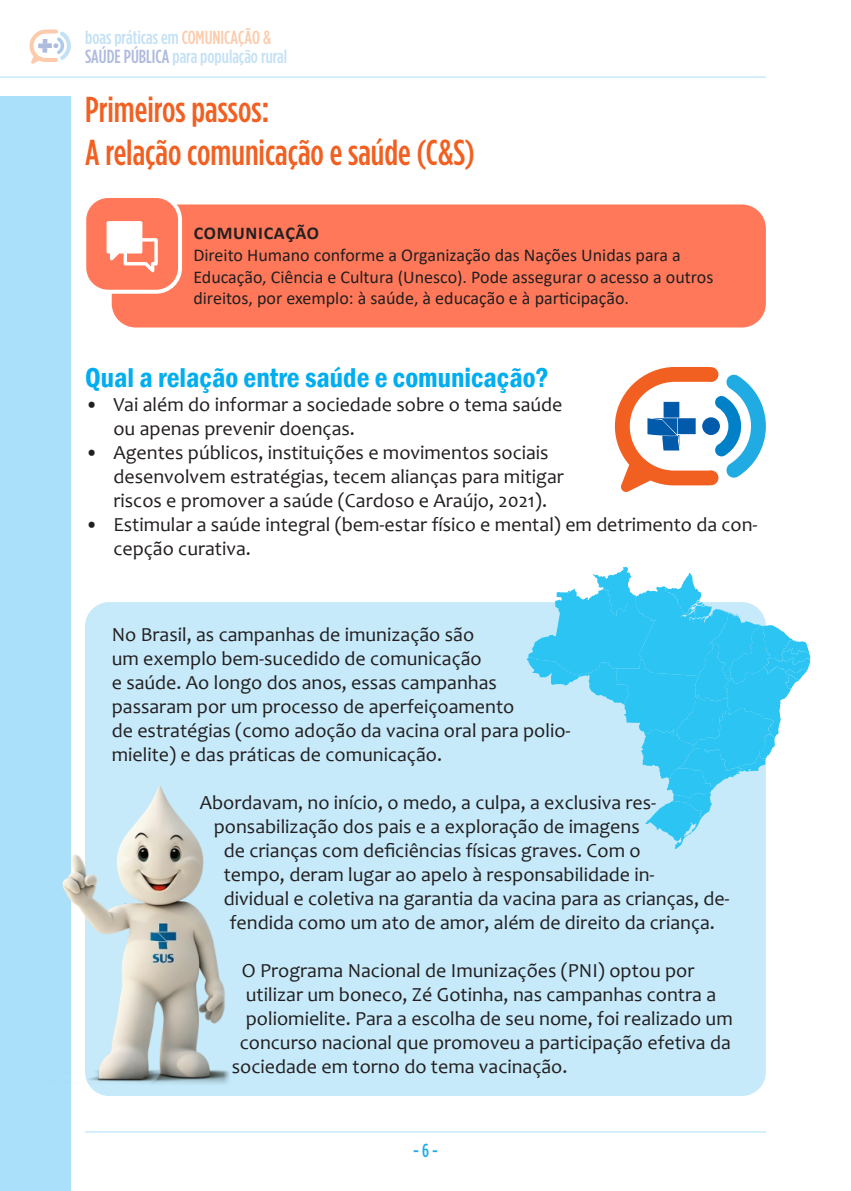
<style>
.page{position:relative;width:851px;height:1191px;background:#fff}
.page>*{position:absolute;margin:0;border:0;box-sizing:border-box;transform-origin:0 0}
.tit_principal{font:500 36px "Gotham Condensed";color:#f26021}
.corpo{font:600 condensed 28px "Franklin Gothic";color:#00aeef}
.corpo-2{font:20px/24px "Candara";color:#231f20}
.t1{font:500 19px/19px "Gotham Condensed";color:#c3e1f5}
.t2{font:500 19px "Gotham Condensed";color:#20ace3}
.t3{font:18px/21.6px "Calibri";color:#231f20}
.t4{font:700 18px "Calibri";letter-spacing:.04em;color:#231f20}
.s1{color:#fccbac}
.s2{color:#aebade}
</style>
<div class="page">
<svg style="left:29px;top:29px;width:42px;height:35px"></svg>
<hr style="left:0;top:77px;width:765px;height:1px;background:#aae0f9">
<hr style="left:85px;top:1131px;width:680px;height:1px;background:#aae0f9">
<div style="left:0;top:96px;width:71px;height:1095px;background:#aae0f9"></div>
<div style="left:85px;top:602px;width:680px;height:494px;background:#c6eafa;border-radius:24px"></div>
<div style="left:112px;top:204px;width:653px;height:123px;background:#ff7859;border-radius:24px"></div>
<div style="left:84px;top:196px;width:96px;height:96px;background:#ff7859;border-radius:24px"></div>
<div style="left:82px;top:194px;width:100px;height:100px;border:4px solid #fff;border-radius:24px"></div>
<svg style="left:106px;top:221px;width:52px;height:51px"></svg>
<svg style="left:614px;top:367px;width:151px;height:125px"></svg>
<svg style="left:526px;top:567px;width:284px;height:282px"></svg>
<img style="left:62px;top:785px;width:168px;height:311px">
<p class="t1" style="left:85px;top:28px;width:204px">boas práticas em <span class="s1">COMUNICAÇÃO &amp;<br></span><span class="s2">SAÚDE PÚBLICA</span> para população rural</p>
<p class="tit_principal" style="left:85px;top:89px;width:185px">Primeiros passos:</p>
<p class="tit_principal" style="left:85px;top:133px;width:391px">A relação comunicação e saúde (C&amp;S)</p>
<p class="t4" style="left:194px;top:221px;width:127px">COMUNICAÇÃO</p>
<p class="t3" style="left:193px;top:244px;width:521px">Direito Humano conforme a Organização das Nações Unidas para a<br>Educação, Ciência e Cultura (Unesco). Pode assegurar o acesso a outros direitos, por exemplo: à saúde, à educação e à participação.</p>
<p class="corpo" style="left:85px;top:358px;width:465px">Qual a relação entre saúde e comunicação?</p>
<p class="corpo-2" style="left:113px;top:392px;width:450px;text-indent:-28px">• Vai além do informar a sociedade sobre o tema saúde ou apenas prevenir doenças.</p>
<p class="corpo-2" style="left:113px;top:440px;width:452px;text-indent:-28px">• Agentes públicos, instituições e movimentos sociais desenvolvem estratégias, tecem alianças para mitigar riscos e promover a saúde (Cardoso e Araújo, 2021).</p>
<p class="corpo-2" style="left:113px;top:512px;width:645px;text-indent:-28px">• Estimular a saúde integral (bem-estar físico e mental) em detrimento da con&shy;cepção curativa.</p>
<p class="corpo-2" style="left:112px;top:622px;width:460px">No Brasil, as campanhas de imunização são<br>um exemplo bem-sucedido de comunicação<br>e saúde. Ao longo dos anos, essas campanhas passaram por um processo de aperfeiçoamento<br>de estratégias (como adoção da vacina oral para polio&shy;mielite) e das práticas de comunicação.</p>
<p class="corpo-2" style="left:200px;top:790px;width:458px">Abordavam, no início, o medo, a culpa, a exclusiva res-</p>
<p class="corpo-2" style="left:214px;top:814px;width:427px">ponsabilização dos pais e a exploração de imagens</p>
<p class="corpo-2" style="left:224px;top:838px;width:418px">de crianças com deficiências físicas graves. Com o</p>
<p class="corpo-2" style="left:224px;top:862px;width:432px">tempo, deram lugar ao apelo à responsabilidade in-</p>
<p class="corpo-2" style="left:224px;top:886px;width:507px">dividual e coletiva na garantia da vacina para as crianças, de-</p>
<p class="corpo-2" style="left:230px;top:910px;width:486px">fendida como um ato de amor, além de direito da criança.</p>
<p class="corpo-2" style="left:242px;top:958px;width:454px">O Programa Nacional de Imunizações (PNI) optou por</p>
<p class="corpo-2" style="left:246px;top:982px;width:472px">utilizar um boneco, Zé Gotinha, nas campanhas contra a</p>
<p class="corpo-2" style="left:246px;top:1006px;width:488px">poliomielite. Para a escolha de seu nome, foi realizado um</p>
<p class="corpo-2" style="left:240px;top:1030px;width:492px">concurso nacional que promoveu a participação efetiva da</p>
<p class="corpo-2" style="left:232px;top:1054px;width:337px">sociedade em torno do tema vacinação.</p>
<p class="t2" style="left:413px;top:1140px;width:26px">- 6 -</p>
</div>
